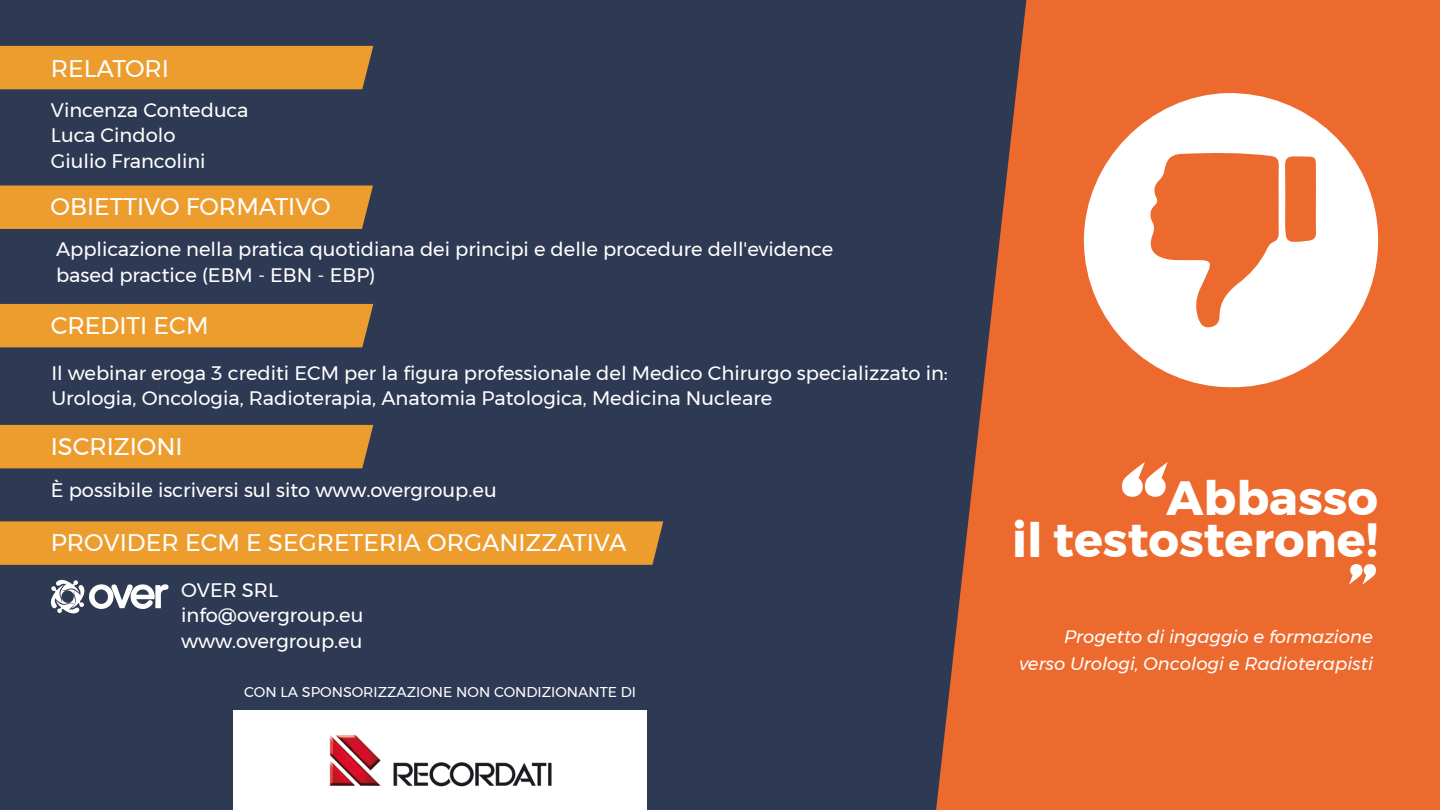
<style>
.page{position:relative;width:1440px;height:810px;background:#fff}
.page>*{position:absolute;margin:0;border:0;box-sizing:border-box;transform-origin:0 0}
.t1{font:700 47.92px/43px "Montserrat";color:#fff;text-align:right}
.t2{font:24px "Montserrat";color:#fff}
.t3{font:19.5px/25.5px "Montserrat";color:#fff}
.t4{font:italic 18px/26.8px "Montserrat";color:#fff;text-align:right}
.t5{font:14.17px "Montserrat";color:#fff}
</style>
<div class="page">
<div style="left:0;top:0;width:1060px;height:810px;background:#2e3a53"></div>
<div style="left:0;top:304px;width:373px;height:43px;background:#ed9d2e"></div>
<div style="left:0;top:46px;width:373px;height:43px;background:#ed9d2e"></div>
<div style="left:0;top:425px;width:373px;height:43px;background:#ed9d2e"></div>
<div style="left:0;top:521px;width:663px;height:44px;background:#ed9d2e"></div>
<div style="left:234px;top:710px;width:413px;height:100px;background:#fff"></div>
<img style="left:329px;top:734px;width:223px;height:53px">
<svg style="left:51px;top:580px;width:118px;height:33px"></svg>
<div style="left:0;top:186px;width:373px;height:43px;background:#ed9d2e"></div>
<svg style="left:936px;top:0;width:504px;height:810px;background:#d76432"></svg>
<svg style="left:1084px;top:91px;width:294px;height:298px"></svg>
<svg style="left:1349px;top:564px;width:27px;height:21px"></svg>
<svg style="left:1122px;top:462px;width:46px;height:35px"></svg>
<p class="t2" style="left:51px;top:50px;width:120px">RELATORI</p>
<p class="t3" style="left:51px;top:97px;width:199px">Vincenza Conteduca<br>Luca Cindolo<br>Giulio Francolini</p>
<p class="t2" style="left:51px;top:188px;width:282px">OBIETTIVO FORMATIVO</p>
<p class="t3" style="left:56px;top:236px;width:779px">Applicazione nella pratica quotidiana dei principi e delle procedure dell'evidence based practice (EBM - EBN - EBP)</p>
<p class="t2" style="left:51px;top:307px;width:159px">CREDITI ECM</p>
<p class="t3" style="left:51px;top:360px;width:898px">Il webinar eroga 3 crediti ECM per la figura professionale del Medico Chirurgo specializzato in:<br>Urologia, Oncologia, Radioterapia, Anatomia Patologica, Medicina Nucleare</p>
<p class="t2" style="left:51px;top:428px;width:133px">ISCRIZIONI</p>
<p class="t3" style="left:51px;top:478px;width:447px">È possibile iscriversi sul sito www.overgroup.eu</p>
<p class="t2" style="left:51px;top:524px;width:577px">PROVIDER ECM E SEGRETERIA ORGANIZZATIVA</p>
<p class="t3" style="left:181px;top:577px;width:184px">OVER SRL info@overgroup.eu www.overgroup.eu</p>
<p class="t5" style="left:244px;top:681px;width:394px">CON LA SPONSORIZZAZIONE NON CONDIZIONANTE DI</p>
<h1 class="t1" style="left:1012px;top:476px;width:367px">Abbasso<br>il testosterone!</h1>
<p class="t4" style="left:1019px;top:623px;width:355px">Progetto di ingaggio e formazione verso Urologi, Oncologi e Radioterapisti</p>
</div>
